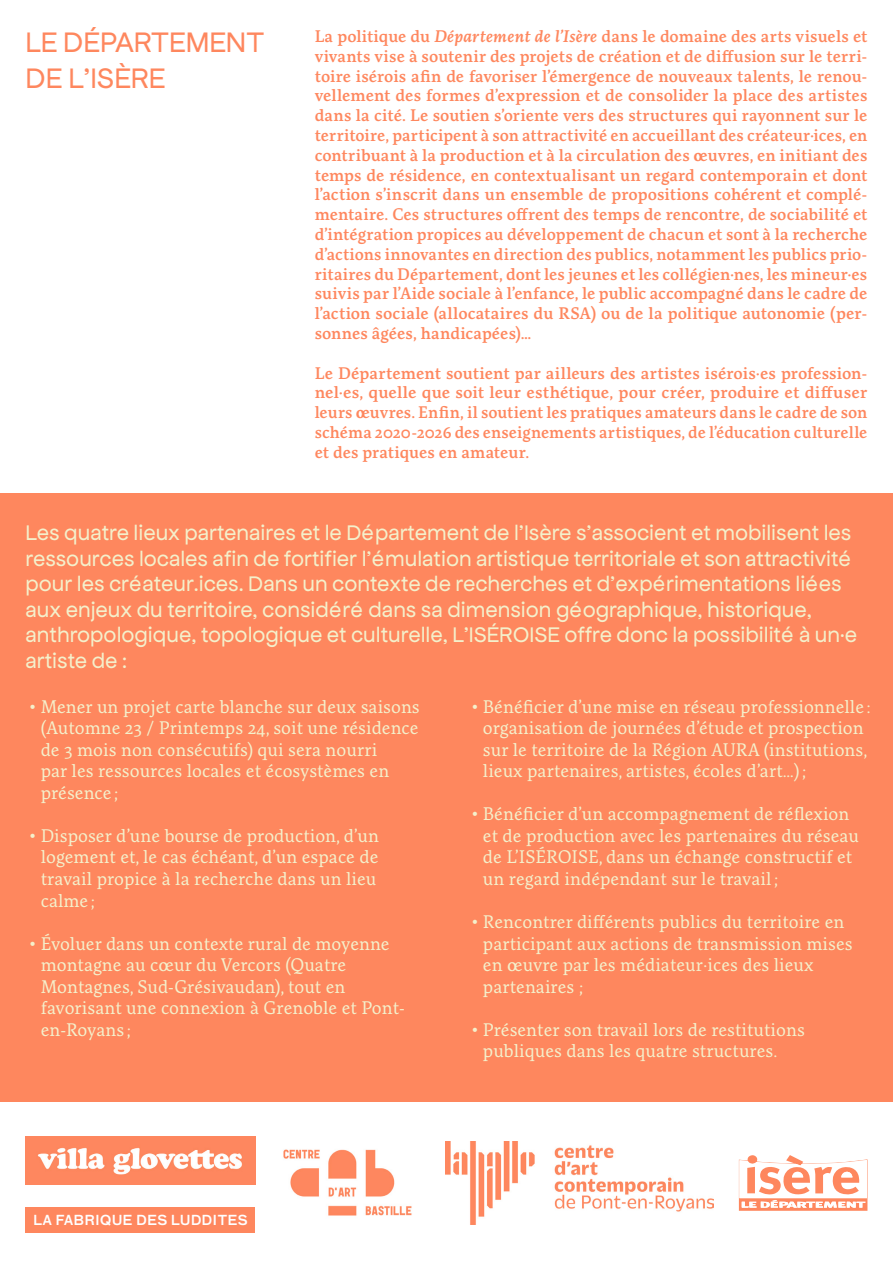
<style>
.page{position:relative;width:893px;height:1263px;background:#fff}
.page>*{position:absolute;margin:0;border:0;box-sizing:border-box;transform-origin:0 0}
.t1{font:30px/36px "Apfel Grotezk";color:#fe875e}
.t2{font:22.5px/25.5px "Apfel Grotezk";color:#f4f0cb}
.t3{font:18px/21.6px "Artigo";color:#f4f0cb}
.t4{font:600 16.5px/19.8px "Artigo";color:#fe875e;text-align:justify}
.t5{font:500 13.5px "Bau";color:#fff}
.s1{font-style:italic}
</style>
<div class="page">
<div style="left:0;top:493px;width:893px;height:608px;background:#fe875e"></div>
<svg style="left:739px;top:1155px;width:128px;height:56px"></svg>
<img style="left:283px;top:1149px;width:129px;height:67px">
<img style="left:26px;top:1136px;width:229px;height:48px">
<div style="left:26px;top:1207px;width:229px;height:25px;background:#fe875e"></div>
<img style="left:445px;top:1141px;width:268px;height:84px">
<h1 class="t1" style="left:26px;top:25px;width:240px">LE DÉPARTEMENT<br>DE L’ISÈRE</h1>
<p class="t4" style="left:315px;top:26px;width:554px">La politique du <span class="s1">Département de l’Isère</span> dans le domaine des arts visuels et vivants vise à soutenir des projets de création et de diffusion sur le terri&shy;toire isérois afin de favoriser l’émergence de nouveaux talents, le renou&shy;vellement des formes d’expression et de consolider la place des artistes dans la cité. Le soutien s’oriente vers des structures qui rayonnent sur le territoire, participent à son attractivité en accueillant des créateur·ices, en contribuant à la production et à la circulation des œuvres, en initiant des temps de résidence, en contextualisant un regard contemporain et dont l’action s’inscrit dans un ensemble de propositions cohérent et complé&shy;mentaire. Ces structures offrent des temps de rencontre, de sociabilité et d’intégration propices au développement de chacun et sont à la recherche d’actions innovantes en direction des publics, notamment les publics prio&shy;ritaires du Département, dont les jeunes et les collégien·nes, les mineur·es suivis par l’Aide sociale à l’enfance, le public accompagné dans le cadre de l’action sociale (allocataires du RSA) ou de la politique autonomie (per&shy;sonnes âgées, handicapées)…</p>
<p class="t4" style="left:315px;top:363px;width:554px">Le Département soutient par ailleurs des artistes isérois·es profession&shy;nel·es, quelle que soit leur esthétique, pour créer, produire et diffuser leurs œuvres. Enfin, il soutient les pratiques amateurs dans le cadre de son schéma 2020-2026 des enseignements artistiques, de l’éducation culturelle et des pratiques en amateur.</p>
<p class="t2" style="left:26px;top:521px;width:833px">Les quatre lieux partenaires et le Département de l’Isère s’associent et mobilisent les ressources locales afin de fortifier l’émulation artistique territoriale et son attractivité pour les créateur.ices. Dans un contexte de recherches et d’expérimentations liées aux enjeux du territoire, considéré dans sa dimension géographique, historique, anthropologique, topologique et culturelle, L’ISÉROISE offre donc la possibilité à un·e artiste de :</p>
<p class="t3" style="left:41px;top:695px;width:381px;text-indent:-12px">• Mener un projet carte blanche sur deux saisons (Automne 23 / Printemps 24, soit une résidence de 3 mois non consécutifs) qui sera nourri<br>par les ressources locales et écosystèmes en présence ;</p>
<p class="t3" style="left:41px;top:824px;width:340px;text-indent:-12px">• Disposer d’une bourse de production, d’un logement et, le cas échéant, d’un espace de travail propice à la recherche dans un lieu calme ;</p>
<p class="t3" style="left:41px;top:932px;width:366px;text-indent:-12px">• Évoluer dans un contexte rural de moyenne montagne au cœur du Vercors (Quatre Montagnes, Sud-Grésivaudan), tout en favorisant une connexion à Grenoble et Pont&shy;en-Royans ;</p>
<p class="t3" style="left:483px;top:695px;width:389px;text-indent:-12px">• Bénéficier d’une mise en réseau professionnelle : organisation de journées d’étude et prospection sur le territoire de la Région AURA (institutions, lieux partenaires, artistes, écoles d’art…);</p>
<p class="t3" style="left:483px;top:803px;width:378px;text-indent:-12px">• Bénéficier d’un accompagnement de réflexion et de production avec les partenaires du réseau de L’ISÉROISE, dans un échange constructif et un regard indépendant sur le travail;</p>
<p class="t3" style="left:483px;top:910px;width:371px;text-indent:-12px">• Rencontrer différents publics du territoire en participant aux actions de transmission mises en œuvre par les médiateur·ices des lieux partenaires ;</p>
<p class="t3" style="left:483px;top:1018px;width:323px;text-indent:-12px">• Présenter son travail lors de restitutions publiques dans les quatre structures.</p>
<p class="t5" style="left:33px;top:1210px;width:216px">LA FABRIQUE DES LUDDITES</p>
</div>
